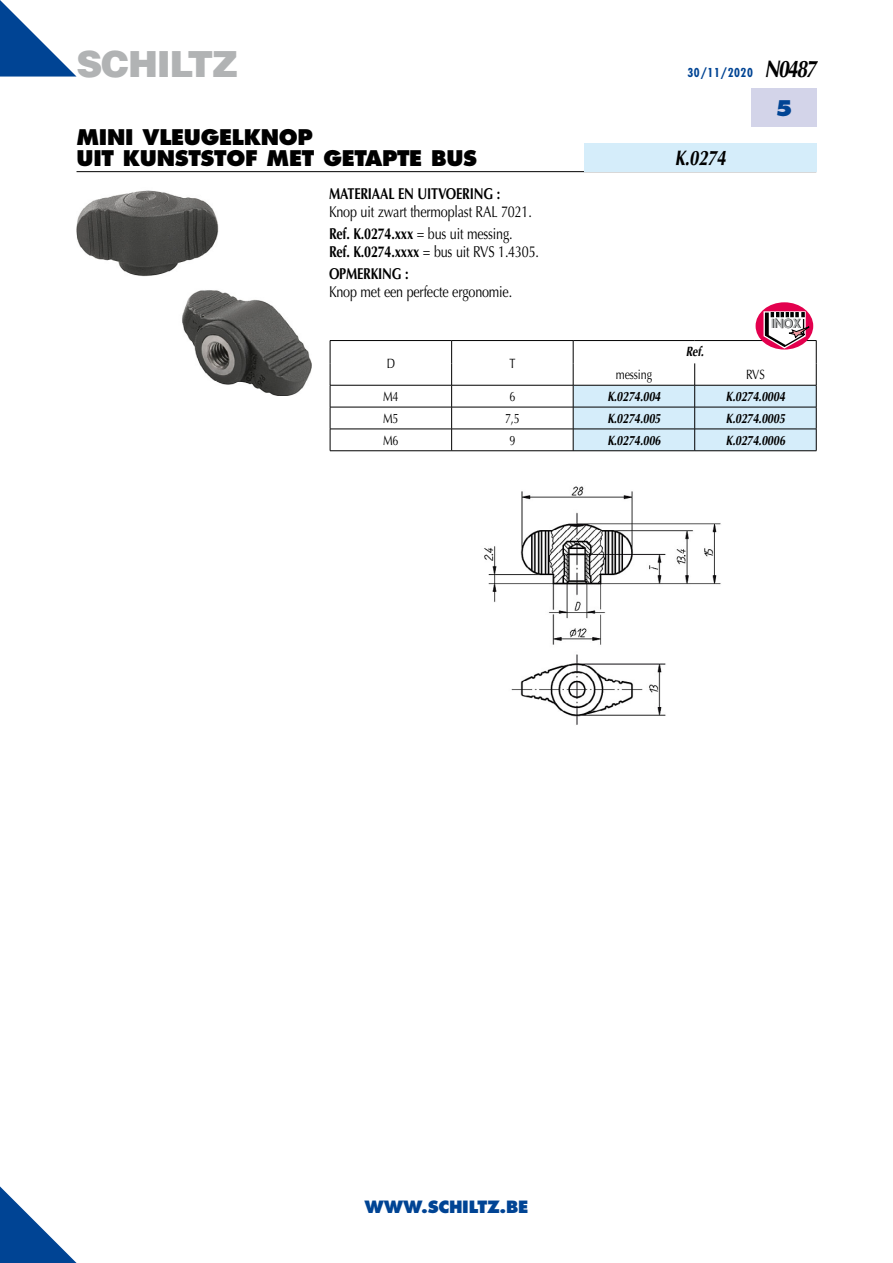
<style>
.page{position:relative;width:893px;height:1263px;background:#fff}
.page>*{position:absolute;margin:0;border:0;box-sizing:border-box;transform-origin:0 0}
.t1{font:900 36px "Helvetica";letter-spacing:-.035em;color:#b1b3b4}
.t2{font:800 21px/21px "Futura";letter-spacing:-.015em;color:#000}
.t3{font:italic 700 21px "Optima";color:#000;scale:.8 1}
.t4{font:800 21px "Futura";color:#004494}
.t5{font:800 16.5px "Futura";letter-spacing:-.015em;color:#004494}
.t6{font:15.75px/22.2px "Optima";letter-spacing:-.015em;color:#000;scale:.8 1}
.t7{font:700 15.75px/22.2px "Optima";letter-spacing:-.015em;color:#000;scale:.8 1}
.t8{font:italic 700 13.5px "Optima";letter-spacing:-.015em;color:#000;scale:.8 1}
.t9{font:13.5px "Optima";letter-spacing:-.015em;color:#000;scale:.8 1}
.t10{font:800 12.15px "Futura";color:#000}
.t11{font:700 condensed 12px "Futura";letter-spacing:.05em;color:#004494}
.s1{font-weight:700}
.s2{font-weight:400}
.s3{font-family:"Optima";font-style:italic;font-stretch:normal;font-size:24px;color:#000}
</style>
<div class="page">
<svg style="left:0;top:1186px;width:77px;height:77px"></svg>
<hr style="left:77px;top:171px;width:739px;height:1px;background:#000">
<div style="left:751px;top:89px;width:65px;height:38px;background:#d3d4e9"></div>
<svg style="left:0;top:0;width:77px;height:77px"></svg>
<div style="left:584px;top:143px;width:232px;height:28px;background:#d5edfa"></div>
<img style="left:182px;top:290px;width:129px;height:106px">
<img style="left:77px;top:190px;width:142px;height:87px">
<img style="left:484px;top:486px;width:237px;height:239px">
<div style="left:756px;top:302px;width:57px;height:48px;background:#e3004e;border-radius:50%"></div>
<svg style="left:330px;top:311px;width:487px;height:140px"></svg>
<h1 class="t1" style="left:77px;top:40px;width:163px">SCHILTZ</h1>
<h2 class="t2" style="left:77px;top:127px;width:402px">MINI VLEUGELKNOP<br>UIT KUNSTSTOF MET GETAPTE BUS</h2>
<p class="t7" style="left:329px;top:182px;width:215px">MATERIAAL EN UITVOERING :</p>
<p class="t6" style="left:329px;top:200px;width:255px">Knop uit zwart thermoplast RAL 7021.<br><span class="s1">Ref. K.0274.xxx</span> = bus uit messing.</p>
<p class="t7" style="left:329px;top:241px;width:264px">Ref. K.0274.xxxx <span class="s2">= bus uit RVS 1.4305.<br></span>OPMERKING :</p>
<p class="t6" style="left:329px;top:281px;width:231px">Knop met een perfecte ergonomie.</p>
<p class="t9" style="left:387px;top:355px;width:12px">D</p>
<p class="t9" style="left:509px;top:355px;width:9px">T</p>
<p class="t11" style="left:687px;top:65px;width:130px">30/11/2020 <span class="s3">N0487</span></p>
<h2 class="t3" style="left:675px;top:145px;width:65px">K.0274</h2>
<h2 class="t4" style="left:775px;top:95px;width:19px">5</h2>
<p class="t8" style="left:686px;top:344px;width:24px">Ref.</p>
<p class="t9" style="left:616px;top:367px;width:47px">messing</p>
<p class="t9" style="left:746px;top:367px;width:25px">RVS</p>
<p class="t10" style="left:772px;top:316px;width:31px">INOX</p>
<p class="t9" style="left:383px;top:389px;width:21px">M4</p>
<p class="t9" style="left:509px;top:389px;width:9px">6</p>
<p class="t8" style="left:607px;top:389px;width:68px">K.0274.004</p>
<p class="t8" style="left:726px;top:389px;width:75px">K.0274.0004</p>
<p class="t9" style="left:383px;top:410px;width:21px">M5</p>
<p class="t9" style="left:505px;top:410px;width:20px">7,5</p>
<p class="t8" style="left:607px;top:410px;width:68px">K.0274.005</p>
<p class="t8" style="left:726px;top:410px;width:75px">K.0274.0005</p>
<p class="t9" style="left:383px;top:432px;width:21px">M6</p>
<p class="t9" style="left:509px;top:432px;width:9px">9</p>
<p class="t8" style="left:607px;top:432px;width:68px">K.0274.006</p>
<p class="t8" style="left:726px;top:432px;width:75px">K.0274.0006</p>
<p class="t5" style="left:365px;top:1197px;width:165px">WWW.SCHILTZ.BE</p>
</div>
